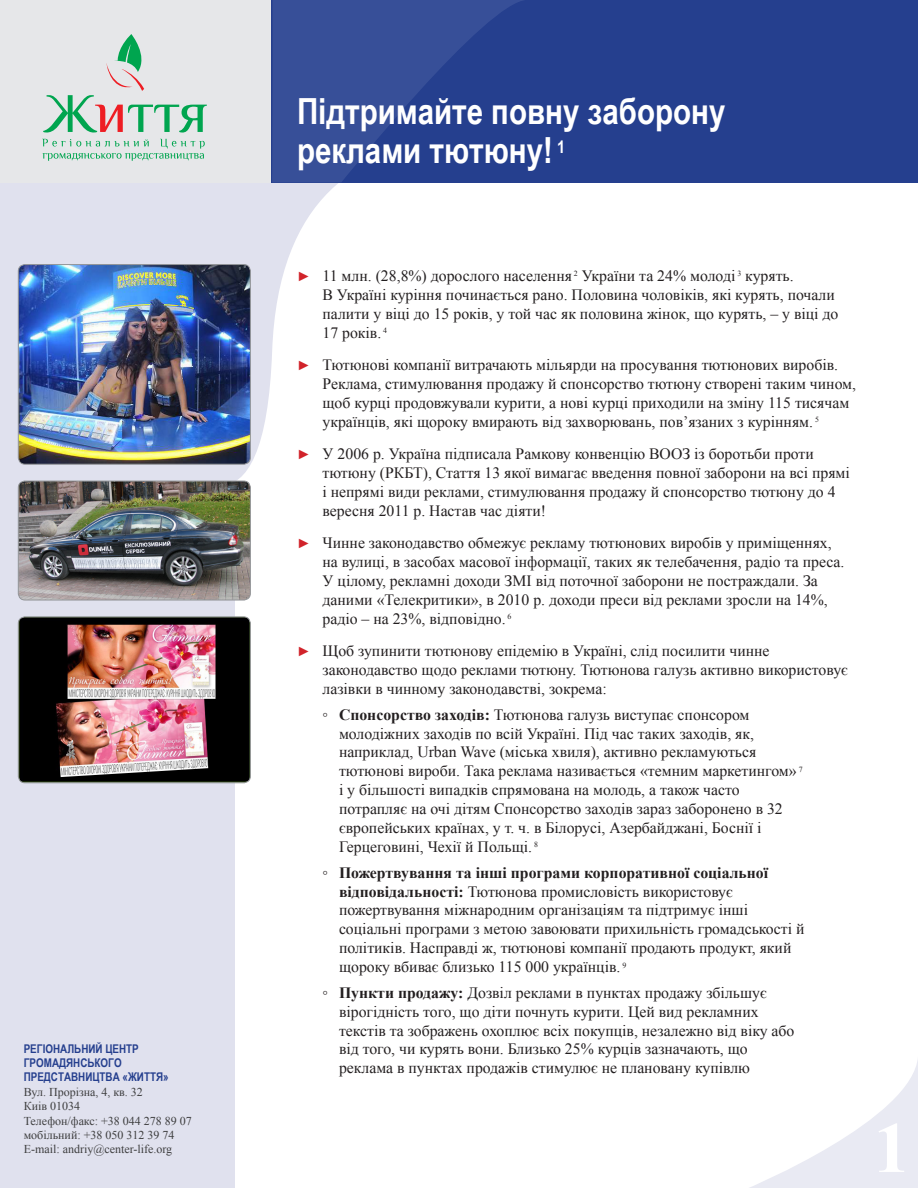
<style>
.page{position:relative;width:918px;height:1188px;background:#fff}
.page>*{position:absolute;margin:0;border:0;box-sizing:border-box;transform-origin:0 0}
.t1{font:700 72px "Times New Roman";color:#fff}
.t2{font:700 36px/39px "Arial Narrow";color:#fff}
.subBullet_Ukr{font:15.75px/18.9px "Times New Roman";color:#231f20}
.bullet_Ukr{font:15.75px/18.9px "Times New Roman";color:#231f20}
.bullet_Ukr_noSpace{font:15.75px/18.9px "Times New Roman";color:#231f20}
.t3{font:12px "Times New Roman";color:#3e3e3f}
.t4{font:700 12px/14.4px "Arial Narrow";color:#253f8e}
.s1{font-size:13.5px;color:#d1232a}
.s2{font-weight:700}
</style>
<div class="page">
<svg style="left:750px;top:1060px;width:168px;height:128px"></svg>
<div style="left:0;top:183px;width:234px;height:1005px;background:#e0e1ee"></div>
<svg style="left:17px;top:183px;width:321px;height:563px"></svg>
<div style="left:271px;top:0;width:647px;height:183px;background:#253f8e"></div>
<img style="left:18px;top:265px;width:232px;height:199px">
<div style="left:18px;top:264px;width:233px;height:200px;border:1px solid #939598;border-radius:7px"></div>
<img style="left:18px;top:481px;width:232px;height:119px">
<div style="left:18px;top:481px;width:233px;height:119px;border:1px solid #939598;border-radius:7px"></div>
<div style="left:0;top:0;width:271px;height:183px;background:#e6e7e9"></div>
<svg style="left:42px;top:139px;width:163px;height:22px"></svg>
<svg style="left:43px;top:34px;width:164px;height:99px"></svg>
<svg style="left:272px;top:0;width:251px;height:182px;fill:#374f98"></svg>
<img style="left:18px;top:617px;width:232px;height:166px">
<div style="left:18px;top:617px;width:233px;height:166px;border:1px solid #939598;border-radius:7px"></div>
<p class="t4" style="left:24px;top:1041px;width:146px">РЕГІОНАЛЬНИЙ ЦЕНТР<br>ГРОМАДЯНСЬКОГО<br>ПРЕДСТАВНИЦТВА «ЖИТТЯ»</p>
<p class="t3" style="left:24px;top:1084px;width:121px">Вул. Прорізна, 4, кв. 32</p>
<p class="t3" style="left:24px;top:1098px;width:58px">Киів 01034</p>
<p class="t3" style="left:24px;top:1112px;width:170px">Телефон/факс: +38 044 278 89 07</p>
<p class="t3" style="left:24px;top:1127px;width:152px">мобільний: +38 050 312 39 74</p>
<p class="t3" style="left:24px;top:1141px;width:150px">E-mail: andriy@center-life.org</p>
<p class="t2" style="left:297px;top:90px;width:430px">Підтримайте повну заборону реклами тютюну! <sup>1</sup></p>
<p class="bullet_Ukr" style="left:322px;top:266px;width:517px;text-indent:-26px"><span class="s1">►</span> 11 млн. (28,8%) дорослого населення <sup>2</sup> України та 24% молоді <sup>3</sup> курять.<br>В Україні куріння починається рано. Половина чоловіків, які курять, почали палити у віці до 15 років, у той час як половина жінок, що курять, – у віці до 17 років. <sup>4</sup></p>
<p class="bullet_Ukr" style="left:322px;top:355px;width:535px;text-indent:-26px"><span class="s1">►</span> Тютюнові компанії витрачають мільярди на просування тютюнових виробів.<br>Реклама, стимулювання продажу й спонсорство тютюну створені таким чином, щоб курці продовжували курити, а нові курці приходили на зміну 115 тисячам українців, які щороку вмирають від захворювань, пов’язаних з курінням. <sup>5</sup></p>
<p class="bullet_Ukr" style="left:322px;top:444px;width:529px;text-indent:-26px"><span class="s1">►</span> У 2006 р. Україна підписала Рамкову конвенцію ВООЗ із боротьби проти тютюну (РКБТ), Стаття 13 якої вимагає введення повної заборони на всі прямі і непрямі види реклами, стимулювання продажу й спонсорство тютюну до 4 вересня 2011 р. Настав час діяти!</p>
<p class="bullet_Ukr" style="left:322px;top:533px;width:524px;text-indent:-26px"><span class="s1">►</span> Чинне законодавство обмежує рекламу тютюнових виробів у приміщеннях, на вулиці, в засобах масової інформації, таких як телебачення, радіо та преса.<br>У цілому, рекламні доходи ЗМІ від поточної заборони не постраждали. За даними «Телекритики», в 2010 р. доходи преси від реклами зросли на 14%, радіо – на 23%, відповідно. <sup>6</sup></p>
<p class="bullet_Ukr_noSpace" style="left:322px;top:641px;width:527px;text-indent:-26px"><span class="s1">►</span> Щоб зупинити тютюнову епідемію в Україні, слід посилити чинне законодавство щодо реклами тютюну. Тютюнова галузь активно використовує лазівки в чинному законодавстві, зокрема:</p>
<p class="subBullet_Ukr" style="left:339px;top:705px;width:465px;text-indent:-16px">◦ <span class="s2">Спонсорство заходів:</span> Тютюнова галузь виступає спонсором молодіжних заходів по всій Україні. Під час таких заходів, як, наприклад, Urban Wave (міська хвиля), активно рекламуються тютюнові вироби. Така реклама називається «темним маркетингом» <sup>7 </sup>і у більшості випадків спрямована на молодь, а також часто потрапляє на очі дітям Спонсорство заходів зараз заборонено в 32 європейських країнах, у т. ч. в Білорусі, Азербайджані, Боснії і Герцеговині, Чехії й Польщі. <sup>8</sup></p>
<p class="subBullet_Ukr" style="left:339px;top:863px;width:467px;text-indent:-16px">◦ <span class="s2">Пожертвування та інші програми корпоративної соціальної відповідальності:</span> Тютюнова промисловість використовує пожертвування міжнародним організаціям та підтримує інші соціальні програми з метою завоювати прихильність громадськості й політиків. Насправді ж, тютюнові компанії продають продукт, який щороку вбиває близько 115 000 українців. <sup>9</sup></p>
<p class="subBullet_Ukr" style="left:339px;top:983px;width:457px;text-indent:-16px">◦ <span class="s2">Пункти продажу:</span> Дозвіл реклами в пунктах продажу збільшує вірогідність того, що діти почнуть курити. Цей вид рекламних текстів та зображень охоплює всіх покупців, незалежно від віку або від того, чи курять вони. Близько 25% курців зазначають, що реклама в пунктах продажів стимулює не плановану купівлю</p>
<p class="t1" style="left:874px;top:1098px;width:37px">1</p>
</div>
